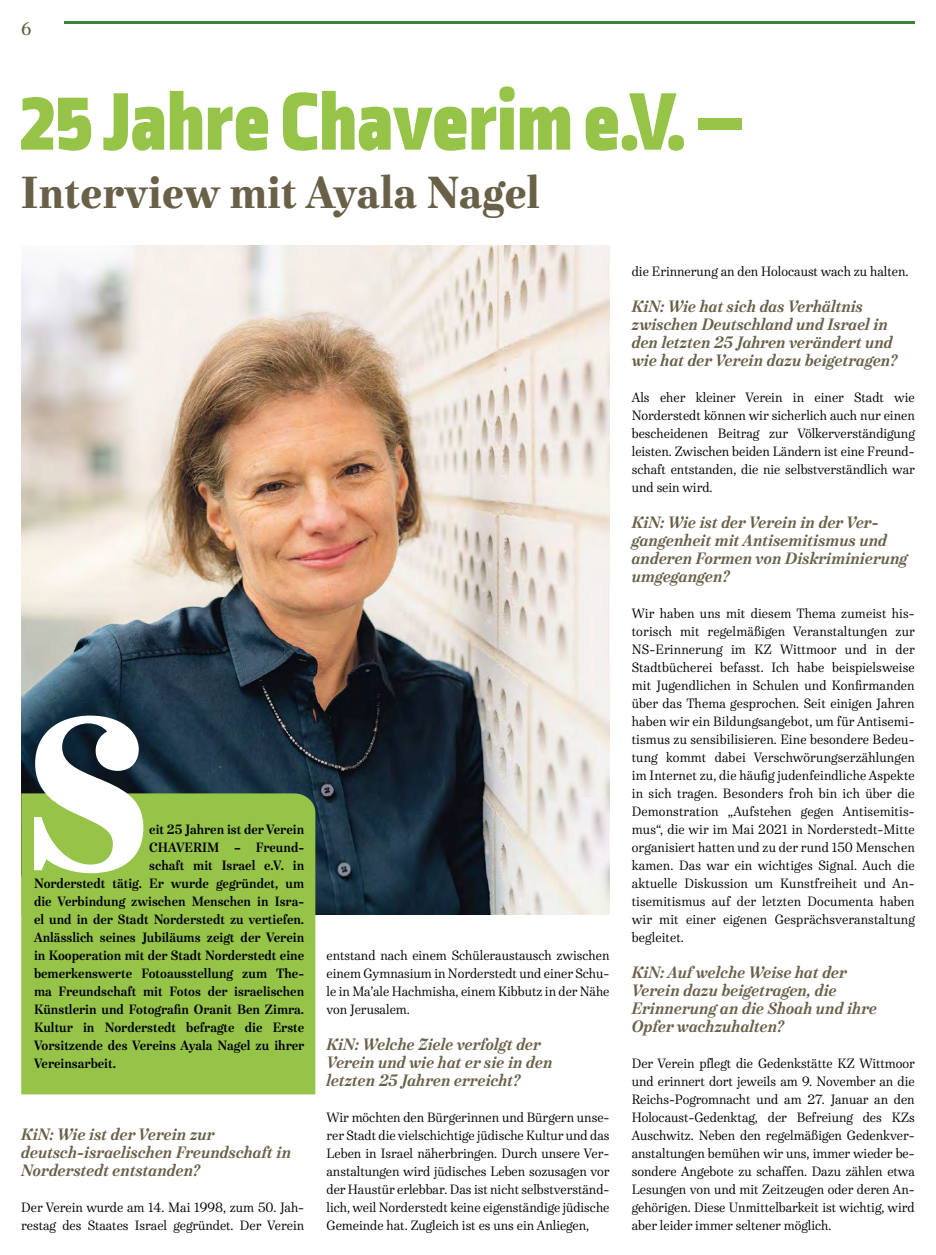
<style>
.page{position:relative;width:936px;height:1255px;background:#fff}
.page>*{position:absolute;margin:0;border:0;box-sizing:border-box;transform-origin:0 0}
.t1{font:900 217.65px "Urge Text";color:#fff}
.t2{font:900 86.1px "Ropa Sans Pro";letter-spacing:.01em;color:#96c449}
.t3{font:900 45px "Urge Text";letter-spacing:.01em;color:#696048}
.t4{font:600 18px "Urge Text";color:#696048}
.t5{font:italic 700 16.5px/18px "Urge Text";color:#696048}
.t6{font:13.5px/18px "Urge Text";color:#000;text-align:justify}
.t7{font:700 13.5px "Urge Text";color:#000}
</style>
<div class="page">
<hr style="left:64px;top:21px;width:850px;height:3px;background:#3d8334">
<img style="left:21px;top:245px;width:588px;height:669px">
<div style="left:21px;top:793px;width:294px;height:301px;background:#96c449"></div>
<h3 class="t4" style="left:21px;top:18px;width:12px">6</h3>
<h2 class="t2" style="left:21px;top:70px;width:724px">25 Jahre Chaverim e.V. –</h2>
<h3 class="t3" style="left:21px;top:165px;width:520px">Interview mit Ayala Nagel</h3>
<h1 class="t1" style="left:24px;top:662px;width:127px">S</h1>
<p class="t7" style="left:149px;top:821px;width:156px">eit 25 Jahren ist der Verein</p>
<p class="t7" style="left:149px;top:839px;width:156px">CHAVERIM – Freund-</p>
<p class="t7" style="left:149px;top:857px;width:156px">schaft mit Israel e.V. in</p>
<p class="t7" style="left:34px;top:875px;width:272px">Norderstedt tätig. Er wurde gegründet, um</p>
<p class="t7" style="left:34px;top:893px;width:271px">die Verbindung zwischen Menschen in Isra-</p>
<p class="t7" style="left:34px;top:911px;width:272px">el und in der Stadt Norderstedt zu vertiefen.</p>
<p class="t7" style="left:34px;top:929px;width:271px">Anlässlich seines Jubiläums zeigt der Verein</p>
<p class="t7" style="left:34px;top:947px;width:271px">in Kooperation mit der Stadt Norderstedt eine</p>
<p class="t7" style="left:34px;top:965px;width:271px">bemerkenswerte Fotoausstellung zum The-</p>
<p class="t7" style="left:34px;top:983px;width:272px">ma Freundschaft mit Fotos der israelischen</p>
<p class="t7" style="left:34px;top:1001px;width:271px">Künstlerin und Fotografin Oranit Ben Zimra.</p>
<p class="t7" style="left:34px;top:1019px;width:272px">Kultur in Norderstedt befragte die Erste</p>
<p class="t7" style="left:34px;top:1037px;width:272px">Vorsitzende des Vereins Ayala Nagel zu ihrer</p>
<p class="t7" style="left:34px;top:1055px;width:83px">Vereinsarbeit.</p>
<p class="t5" style="left:21px;top:1125px;width:271px">KiN: Wie ist der Verein zur deutsch-israelischen Freundschaft in<br>Norderstedt entstanden?</p>
<p class="t6" style="left:21px;top:1198px;width:284px">Der Verein wurde am 14. Mai 1998, zum 50. Jah&shy;restag des Staates Israel gegründet. Der Verein</p>
<p class="t6" style="left:326px;top:946px;width:284px">entstand nach einem Schüleraustausch zwischen einem Gymnasium in Norderstedt und einer Schu&shy;le in Ma’ale Hachmisha, einem Kibbutz in der Nähe von Jerusalem.</p>
<p class="t5" style="left:326px;top:1035px;width:227px">KiN: Welche Ziele verfolgt der<br>Verein und wie hat er sie in den letzten 25 Jahren erreicht?</p>
<p class="t6" style="left:326px;top:1108px;width:284px">Wir möchten den Bürgerinnen und Bürgern unse&shy;rer Stadt die vielschichtige jüdische Kultur und das Leben in Israel näherbringen. Durch unsere Ver&shy;anstaltungen wird jüdisches Leben sozusagen vor der Haustür erlebbar. Das ist nicht selbstverständ&shy;lich, weil Norderstedt keine eigenständige jüdische Gemeinde hat. Zugleich ist es uns ein Anliegen,</p>
<p class="t6" style="left:631px;top:262px;width:278px">die Erinnerung an den Holocaust wach zu halten.</p>
<p class="t5" style="left:631px;top:297px;width:267px">KiN: Wie hat sich das Verhältnis zwischen Deutschland und Israel in den letzten 25 Jahren verändert und wie hat der Verein dazu beigetragen?</p>
<p class="t6" style="left:631px;top:388px;width:284px">Als eher kleiner Verein in einer Stadt wie Norderstedt können wir sicherlich auch nur einen bescheidenen Beitrag zur Völkerverständigung leisten. Zwischen beiden Ländern ist eine Freund&shy;schaft entstanden, die nie selbstverständlich war und sein wird.</p>
<p class="t5" style="left:631px;top:513px;width:277px">KiN: Wie ist der Verein in der Ver&shy;gangenheit mit Antisemitismus und anderen Formen von Diskriminierung umgegangen?</p>
<p class="t6" style="left:631px;top:604px;width:284px">Wir haben uns mit diesem Thema zumeist his&shy;torisch mit regelmäßigen Veranstaltungen zur NS-Erinnerung im KZ Wittmoor und in der Stadtbücherei befasst. Ich habe beispielsweise mit Jugendlichen in Schulen und Konfirmanden über das Thema gesprochen. Seit einigen Jahren haben wir ein Bildungsangebot, um für Antisemi&shy;tismus zu sensibilisieren. Eine besondere Bedeu&shy;tung kommt dabei Verschwörungserzählungen im Internet zu, die häufig judenfeindliche Aspekte in sich tragen. Besonders froh bin ich über die Demonstration „Aufstehen gegen Antisemitis&shy;mus“, die wir im Mai 2021 in Norderstedt-Mitte organisiert hatten und zu der rund 150 Menschen kamen. Das war ein wichtiges Signal. Auch die aktuelle Diskussion um Kunstfreiheit und An&shy;tisemitismus auf der letzten Documenta haben wir mit einer eigenen Gesprächsveranstaltung begleitet.</p>
<p class="t5" style="left:631px;top:963px;width:247px">KiN: Auf welche Weise hat der<br>Verein dazu beigetragen, die<br>Erinnerung an die Shoah und ihre<br>Opfer wachzuhalten?</p>
<p class="t6" style="left:631px;top:1054px;width:284px">Der Verein pflegt die Gedenkstätte KZ Wittmoor und erinnert dort jeweils am 9. November an die Reichs-Pogromnacht und am 27. Januar an den Holocaust-Gedenktag, der Befreiung des KZs Auschwitz. Neben den regelmäßigen Gedenkver&shy;anstaltungen bemühen wir uns, immer wieder be&shy;sondere Angebote zu schaffen. Dazu zählen etwa Lesungen von und mit Zeitzeugen oder deren An&shy;gehörigen. Diese Unmittelbarkeit ist wichtig, wird aber leider immer seltener möglich.</p>
</div>
